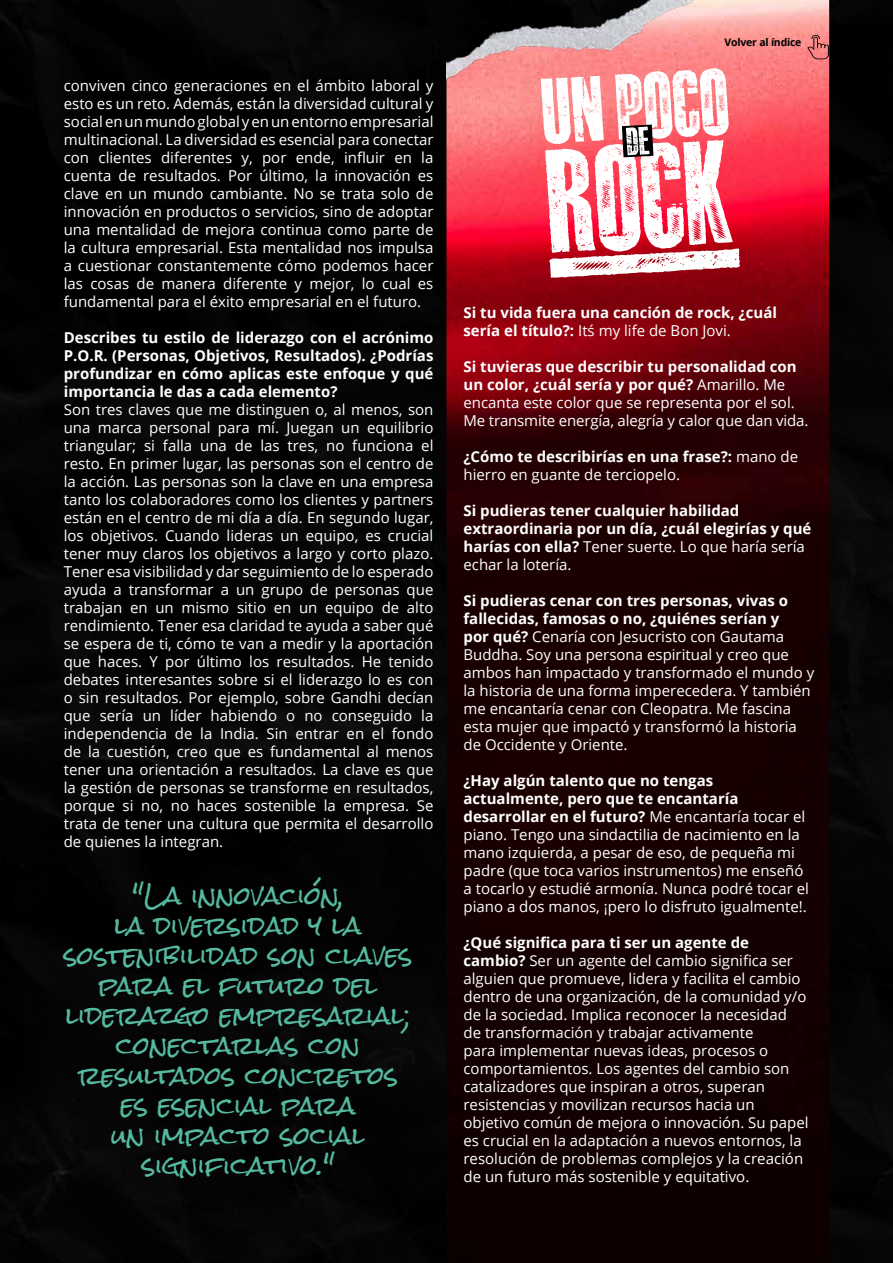
<style>
.page{position:relative;width:893px;height:1263px;background:#000}
.page>*{position:absolute;margin:0;border:0;box-sizing:border-box;transform-origin:0 0}
.t1{font:24px/30px "Rock Salt";color:#55b99f;text-align:center}
.t2{font:15px/18px "Open Sans";color:#fff}
.t3{font:700 15px/18px "Open Sans";color:#fff}
.t4{font:700 10.5px "Open Sans";letter-spacing:-.02em;color:#000}
.s1{font-weight:400}
.s2{font-weight:700}
</style>
<div class="page">
<img style="left:446px;top:0;width:383px;height:1263px">
<img style="left:446px;top:0;width:304px;height:80px">
<svg style="left:541px;top:68px;width:199px;height:210px;background:#f3aab1"></svg>
<svg style="left:807px;top:35px;width:22px;height:24px"></svg>
<p class="t2" style="left:64px;top:76px;width:371px;text-align:justify">conviven cinco generaciones en el ámbito laboral y esto es un reto. Además, están la diversidad cultural y social en un mundo global y en un entorno empresarial multinacional. La diversidad es esencial para conectar con clientes diferentes y, por ende, influir en la cuenta de resultados. Por último, la innovación es clave en un mundo cambiante. No se trata solo de innovación en productos o servicios, sino de adoptar una mentalidad de mejora continua como parte de la cultura empresarial. Esta mentalidad nos impulsa a cuestionar constantemente cómo podemos hacer las cosas de manera diferente y mejor, lo cual es fundamental para el éxito empresarial en el futuro.</p>
<p class="t3" style="left:64px;top:328px;width:371px;text-align:justify">Describes tu estilo de liderazgo con el acrónimo P.O.R. (Personas, Objetivos, Resultados). ¿Podrías profundizar en cómo aplicas este enfoque y qué importancia le das a cada elemento?</p>
<p class="t2" style="left:64px;top:400px;width:371px;text-align:justify">Son tres claves que me distinguen o, al menos, son una marca personal para mí. Juegan un equilibrio triangular; si falla una de las tres, no funciona el resto. En primer lugar, las personas son el centro de la acción. Las personas son la clave en una empresa tanto los colaboradores como los clientes y partners están en el centro de mi día a día. En segundo lugar, los objetivos. Cuando lideras un equipo, es crucial tener muy claros los objetivos a largo y corto plazo.<br>Tener esa visibilidad y dar seguimiento de lo esperado ayuda a transformar a un grupo de personas que trabajan en un mismo sitio en un equipo de alto rendimiento. Tener esa claridad te ayuda a saber qué se espera de ti, cómo te van a medir y la aportación que haces. Y por último los resultados. He tenido debates interesantes sobre si el liderazgo lo es con o sin resultados. Por ejemplo, sobre Gandhi decían que sería un líder habiendo o no conseguido la independencia de la India. Sin entrar en el fondo de la cuestión, creo que es fundamental al menos tener una orientación a resultados. La clave es que la gestión de personas se transforme en resultados, porque si no, no haces sostenible la empresa. Se trata de tener una cultura que permita el desarrollo de quienes la integran.</p>
<h1 class="t1" style="left:64px;top:881px;width:350px">"La innovación,<br>la diversidad y la sostenibilidad son claves para el futuro del liderazgo empresarial; conectarlas con resultados concretos es esencial para<br>un impacto social significativo."</h1>
<p class="t4" style="left:725px;top:35px;width:78px">Volver al índice</p>
<p class="t3" style="left:463px;top:303px;width:315px">Si tu vida fuera una canción de rock, ¿cuál sería el título?: <span class="s1">Itś my life de Bon Jovi.</span></p>
<p class="t2" style="left:463px;top:357px;width:346px"><span class="s2">Si tuvieras que describir tu personalidad con un color, ¿cuál sería y por qué?</span> Amarillo. Me encanta este color que se representa por el sol.<br>Me transmite energía, alegría y calor que dan vida.</p>
<p class="t2" style="left:463px;top:447px;width:336px"><span class="s2">¿Cómo te describirías en una frase?:</span> mano de hierro en guante de terciopelo.</p>
<p class="t3" style="left:463px;top:501px;width:349px">Si pudieras tener cualquier habilidad extraordinaria por un día, ¿cuál elegirías y qué harías con ella? <span class="s1">Tener suerte. Lo que haría sería echar la lotería.</span></p>
<p class="t2" style="left:463px;top:591px;width:352px"><span class="s2">Si pudieras cenar con tres personas, vivas o fallecidas, famosas o no, ¿quiénes serían y<br>por qué?</span> Cenaría con Jesucristo con Gautama Buddha. Soy una persona espiritual y creo que ambos han impactado y transformado el mundo y la historia de una forma imperecedera. Y también me encantaría cenar con Cleopatra. Me fascina esta mujer que impactó y transformó la historia de Occidente y Oriente.</p>
<p class="t2" style="left:463px;top:771px;width:347px"><span class="s2">¿Hay algún talento que no tengas actualmente, pero que te encantaría desarrollar en el futuro?</span> Me encantaría tocar el piano. Tengo una sindactilia de nacimiento en la mano izquierda, a pesar de eso, de pequeña mi padre (que toca varios instrumentos) me enseñó a tocarlo y estudié armonía. Nunca podré tocar el piano a dos manos, ¡pero lo disfruto igualmente!.</p>
<p class="t2" style="left:463px;top:933px;width:347px"><span class="s2">¿Qué significa para ti ser un agente de cambio?</span> Ser un agente del cambio significa ser alguien que promueve, lidera y facilita el cambio dentro de una organización, de la comunidad y/o de la sociedad. Implica reconocer la necesidad<br>de transformación y trabajar activamente<br>para implementar nuevas ideas, procesos o comportamientos. Los agentes del cambio son catalizadores que inspiran a otros, superan resistencias y movilizan recursos hacia un objetivo común de mejora o innovación. Su papel es crucial en la adaptación a nuevos entornos, la resolución de problemas complejos y la creación de un futuro más sostenible y equitativo.</p>
</div>
